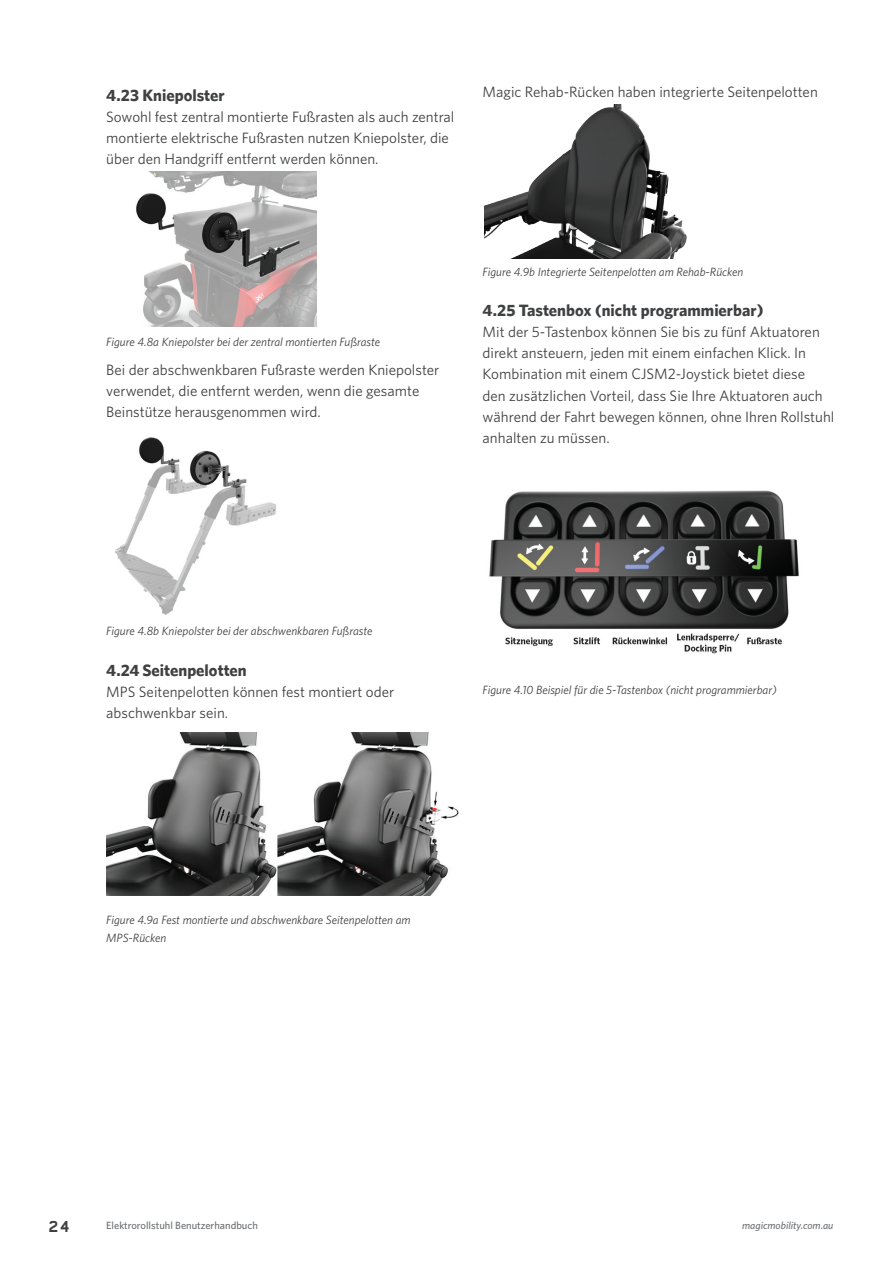
<style>
.page{position:relative;width:893px;height:1263px;background:#fff}
.page>*{position:absolute;margin:0;border:0;box-sizing:border-box;transform-origin:0 0}
.t1{font:700 16.5px "Whitney";color:#3f4042}
.t2{font:15px/21px "Whitney";color:#3f4042}
.t3{font:15px "Alpha Headline";color:#3f4042}
.t4{font:italic 12px/18px "Whitney";color:#3f4042}
.t5{font:500 10.5px "Whitney";color:#6c6f72}
.t6{font:italic 500 10.5px "Whitney";color:#6c6f72}
</style>
<div class="page">
<img style="left:136px;top:172px;width:180px;height:155px">
<img style="left:115px;top:437px;width:162px;height:178px">
<img style="left:106px;top:732px;width:353px;height:163px">
<img style="left:485px;top:104px;width:202px;height:154px">
<img style="left:489px;top:490px;width:310px;height:164px">
<p class="t1" style="left:106px;top:85px;width:120px">4.23 Kniepolster</p>
<p class="t2" style="left:106px;top:106px;width:350px">Sowohl fest zentral montierte Fußrasten als auch zentral montierte elektrische Fußrasten nutzen Kniepolster, die über den Handgriff entfernt werden können.</p>
<p class="t2" style="left:483px;top:81px;width:337px">Magic Rehab-Rücken haben integrierte Seitenpelotten</p>
<p class="t4" style="left:106px;top:332px;width:275px">Figure 4.8a Kniepolster bei der zentral montierten Fußraste</p>
<p class="t2" style="left:106px;top:359px;width:335px">Bei der abschwenkbaren Fußraste werden Kniepolster verwendet, die entfernt werden, wenn die gesamte<br>Beinstütze herausgenommen wird.</p>
<p class="t4" style="left:483px;top:263px;width:262px">Figure 4.9b Integrierte Seitenpelotten am Rehab-Rücken</p>
<p class="t1" style="left:483px;top:301px;width:282px">4.25 Tastenbox (nicht programmierbar)</p>
<p class="t2" style="left:483px;top:321px;width:353px">Mit der 5-Tastenbox können Sie bis zu fünf Aktuatoren direkt ansteuern, jeden mit einem einfachen Klick. In Kombination mit einem CJSM2-Joystick bietet diese<br>den zusätzlichen Vorteil, dass Sie Ihre Aktuatoren auch während der Fahrt bewegen können, ohne Ihren Rollstuhl anhalten zu müssen.</p>
<p class="t4" style="left:106px;top:622px;width:268px">Figure 4.8b Kniepolster bei der abschwenkbaren Fußraste</p>
<p class="t1" style="left:106px;top:660px;width:142px">4.24 Seitenpelotten</p>
<p class="t2" style="left:106px;top:680px;width:289px">MPS Seitenpelotten können fest montiert oder abschwenkbar sein.</p>
<p class="t4" style="left:483px;top:680px;width:296px">Figure 4.10 Beispiel für die 5-Tastenbox (nicht programmierbar)</p>
<p class="t4" style="left:106px;top:911px;width:306px">Figure 4.9a Fest montierte und abschwenkbare Seitenpelotten am<br>MPS-Rücken</p>
<p class="t3" style="left:48px;top:1216px;width:24px">24</p>
<p class="t5" style="left:106px;top:1219px;width:153px">Elektrorollstuhl Benutzerhandbuch</p>
<p class="t6" style="left:742px;top:1219px;width:93px">magicmobility.com.au</p>
</div>
